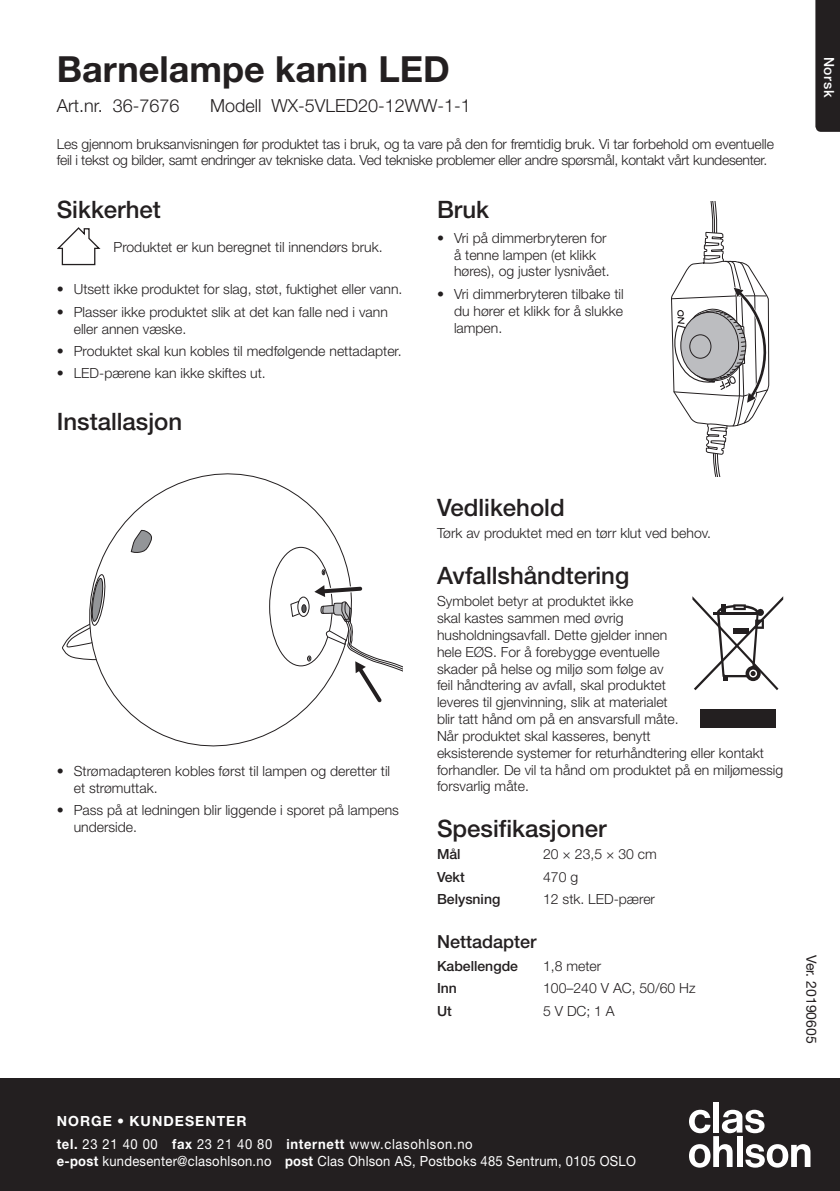
<style>
.page{position:relative;width:840px;height:1191px;background:#fff}
.page>*{position:absolute;margin:0;border:0;box-sizing:border-box;transform-origin:0 0}
.t1{font:700 36px "Helvetica Neue LT Std";color:#231f20}
.t2{font:500 24px "Helvetica Neue LT Std";color:#231f20}
.t3{font:300 18px "Helvetica Neue LT Std";color:#231f20}
.t4{font:500 18px "Helvetica Neue LT Std";color:#231f20}
.t5{font:300 14px/16.8px "Helvetica Neue LT Std";color:#231f20}
.t6{font:300 14px/16.8px "Helvetica Neue LT Std";letter-spacing:-.02em;color:#231f20}
.t7{font:14px "Helvetica Neue LT Std";letter-spacing:.02em;color:#fff;scale:.93 1}
.t8{font:700 14px/22.4px "Helvetica Neue LT Std";letter-spacing:.075em;color:#fff}
.t9{font:500 14px "Helvetica Neue LT Std";color:#231f20}
.t10{font:14px "Helvetica Neue LT Std";color:#231f20}
.t11{font:500 14px "Helvetica Neue LT Std";letter-spacing:.05em;color:#fff}
.s1{font-weight:400}
.s2{font-weight:700}
</style>
<div class="page">
<div style="left:0;top:1078px;width:839px;height:113px;background:#231f20"></div>
<div style="left:713px;top:1101px;width:5px;height:31px;background:#fff"></div>
<svg style="left:689px;top:1109px;width:121px;height:58px"></svg>
<div style="left:815px;top:0;width:24px;height:132px;background:#231f20"></div>
<svg style="left:692px;top:596px;width:90px;height:94px"></svg>
<div style="left:699px;top:709px;width:75px;height:19px;background:#231f20"></div>
<svg style="left:57px;top:227px;width:43px;height:38px"></svg>
<svg style="left:91px;top:473px;width:260px;height:274px"></svg>
<svg style="left:130px;top:529px;width:23px;height:28px"></svg>
<svg style="left:62px;top:574px;width:44px;height:86px"></svg>
<svg style="left:321px;top:569px;width:4px;height:6px"></svg>
<svg style="left:290px;top:582px;width:113px;height:126px"></svg>
<svg style="left:671px;top:201px;width:99px;height:276px"></svg>
<h1 class="t1" style="left:57px;top:47px;width:394px">Barnelampe kanin LED</h1>
<p class="t3" style="left:57px;top:95px;width:124px">Art.nr. 36-7676</p>
<p class="t3" style="left:210px;top:95px;width:262px">Modell WX-5VLED20-12WW-1-1</p>
<p class="t6" style="left:57px;top:135px;width:718px">Les gjennom bruksanvisningen før produktet tas i bruk, og ta vare på den for fremtidig bruk. Vi tar forbehold om eventuelle feil i tekst og bilder, samt endringer av tekniske data. Ved tekniske problemer eller andre spørsmål, kontakt vårt kundesenter.</p>
<h2 class="t2" style="left:57px;top:196px;width:106px">Sikkerhet</h2>
<h2 class="t2" style="left:437px;top:196px;width:54px">Bruk</h2>
<p class="t5" style="left:454px;top:229px;width:157px;text-indent:-17px">• Vri på dimmerbryteren for å tenne lampen (et klikk høres), og juster lysnivået.</p>
<p class="t5" style="left:454px;top:285px;width:171px;text-align:justify;text-indent:-17px">• Vri dimmerbryteren tilbake til du hører et klikk for å slukke lampen.</p>
<p class="t5" style="left:113px;top:239px;width:270px">Produktet er kun beregnet til innendørs bruk.</p>
<p class="t5" style="left:57px;top:280px;width:347px">• Utsett ikke produktet for slag, støt, fuktighet eller vann.</p>
<p class="t5" style="left:74px;top:303px;width:315px;text-indent:-17px">• Plasser ikke produktet slik at det kan falle ned i vann eller annen væske.</p>
<p class="t5" style="left:57px;top:342px;width:346px">• Produktet skal kun kobles til medfølgende nettadapter.</p>
<p class="t5" style="left:57px;top:365px;width:210px">• LED-pærene kan ikke skiftes ut.</p>
<h2 class="t2" style="left:57px;top:407px;width:127px">Installasjon</h2>
<p class="t11" style="left:836px;top:57px;width:42px;rotate:90deg">Norsk</p>
<p class="t5" style="left:74px;top:762px;width:318px;text-indent:-17px">• Strømadapteren kobles først til lampen og deretter til et strømuttak.</p>
<p class="t5" style="left:74px;top:801px;width:326px;text-indent:-17px">• Pass på at ledningen blir liggende i sporet på lampens underside.</p>
<h2 class="t2" style="left:437px;top:493px;width:129px">Vedlikehold</h2>
<p class="t5" style="left:437px;top:524px;width:275px">Tørk av produktet med en tørr klut ved behov.</p>
<h2 class="t2" style="left:437px;top:561px;width:194px">Avfallshåndtering</h2>
<p class="t5" style="left:437px;top:593px;width:347px">Symbolet betyr at produktet ikke<br>skal kastes sammen med øvrig<br>husholdningsavfall. Dette gjelder innen<br>hele EØS. For å forebygge eventuelle<br>skader på helse og miljø som følge av<br>feil håndtering av avfall, skal produktet<br>leveres til gjenvinning, slik at materialet<br>blir tatt hånd om på en ansvarsfull måte.<br>Når produktet skal kasseres, benytt<br>eksisterende systemer for returhåndtering eller kontakt forhandler. De vil ta hånd om produktet på en miljømessig forsvarlig måte.</p>
<h2 class="t2" style="left:437px;top:814px;width:171px">Spesifikasjoner</h2>
<p class="t9" style="left:437px;top:846px;width:25px">Mål</p>
<p class="t5" style="left:543px;top:845px;width:115px">20 × 23,5 × 30 cm</p>
<p class="t9" style="left:437px;top:868px;width:29px">Vekt</p>
<p class="t5" style="left:543px;top:868px;width:37px">470 g</p>
<p class="t9" style="left:437px;top:891px;width:65px">Belysning</p>
<p class="t5" style="left:543px;top:890px;width:113px">12 stk. LED-pærer</p>
<p class="t4" style="left:437px;top:931px;width:101px">Nettadapter</p>
<p class="t9" style="left:437px;top:957px;width:82px">Kabellengde</p>
<p class="t5" style="left:543px;top:957px;width:60px">1,8 meter</p>
<p class="t9" style="left:437px;top:980px;width:21px">Inn</p>
<p class="t5" style="left:543px;top:979px;width:154px">100–240 V AC, 50/60 Hz</p>
<p class="t9" style="left:437px;top:1002px;width:16px">Ut</p>
<p class="t5" style="left:543px;top:1002px;width:73px">5 V DC; 1 A</p>
<p class="t10" style="left:819px;top:954px;width:90px;rotate:90deg">Ver. 20190605</p>
<p class="t8" style="left:57px;top:1109px;width:417px">NORGE • KUNDESENTER<br>tel. <span class="s1">23 21 40 00</span> fax <span class="s1">23 21 40 80</span> internett <span class="s1">www.clasohlson.no</span></p>
<p class="t7" style="left:57px;top:1152px;width:624px"><span class="s2">e-post</span> kundesenter@clasohlson.no <span class="s2">post</span> Clas Ohlson AS, Postboks 485 Sentrum, 0105 OSLO</p>
</div>
